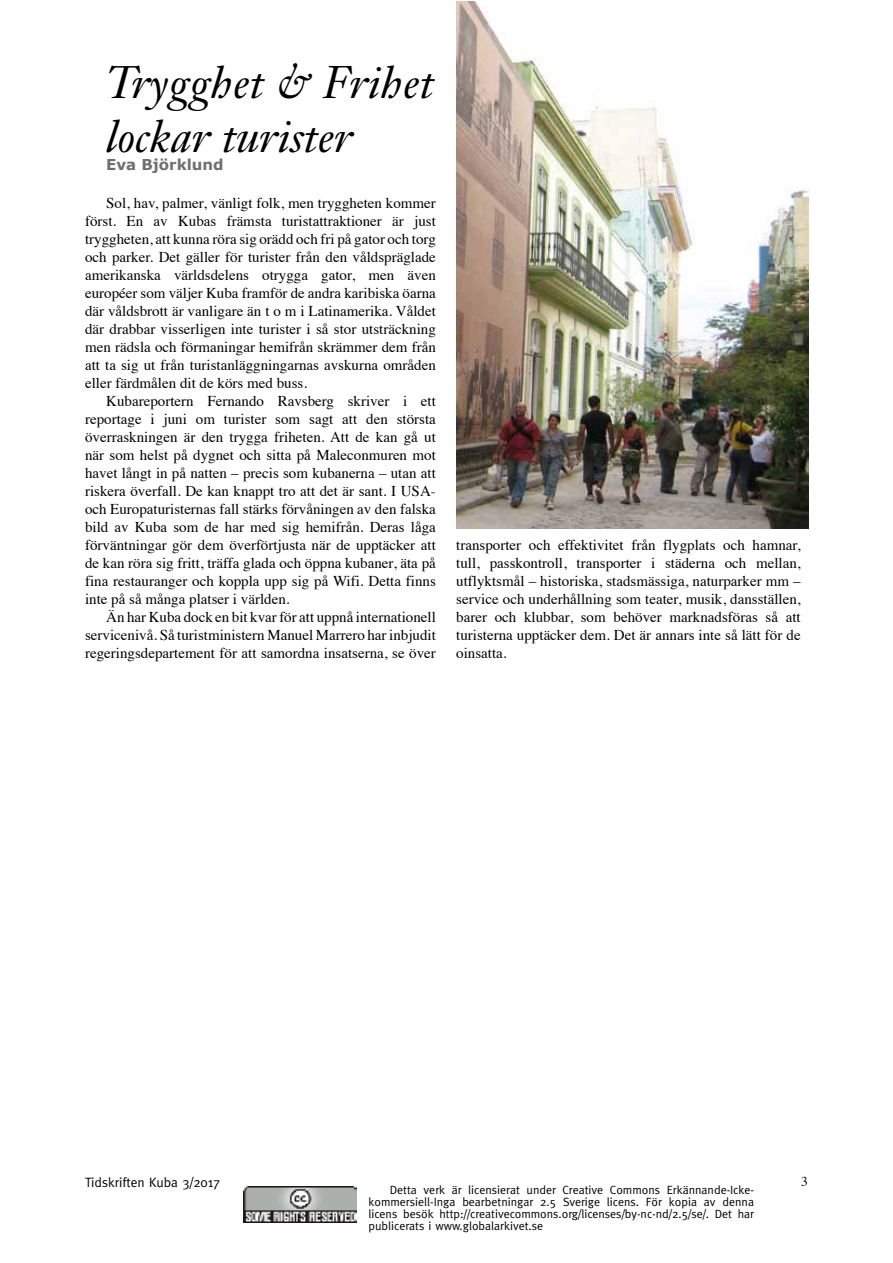
<style>
.page{position:relative;width:893px;height:1263px;background:#fff}
.page>*{position:absolute;margin:0;border:0;box-sizing:border-box;transform-origin:0 0}
.t1{font:italic 45px/54px "Janson Text";color:#000}
.t2{font:15px/18px "Times";color:#000;text-align:justify}
.t3{font:700 15px "Verdana";color:#706f6f}
.t4{font:13.5px "Meta";color:#000}
.t5{font:13.5px "Times";color:#000}
.t6{font:12px/12px "Meta";color:#000;text-align:justify}
</style>
<div class="page">
<img style="left:244px;top:1186px;width:112px;height:36px">
<img style="left:456px;top:1px;width:353px;height:527px">
<h1 class="t1" style="left:106px;top:56px;width:329px">Trygghet &amp; Frihet lockar turister</h1>
<p class="t3" style="left:106px;top:155px;width:119px">Eva Björklund</p>
<p class="t2" style="left:85px;top:196px;width:352px;text-indent:21px">Sol, hav, palmer, vänligt folk, men tryggheten kommer först. En av Kubas främsta turistattraktioner är just tryggheten, att kunna röra sig orädd och fri på gator och torg och parker. Det gäller för turister från den våldspräglade amerikanska världsdelens otrygga gator, men även européer som väljer Kuba framför de andra karibiska öarna där våldsbrott är vanligare än t o m i Latinamerika. Våldet där drabbar visserligen inte turister i så stor utsträckning men rädsla och förmaningar hemifrån skrämmer dem från att ta sig ut från turistanläggningarnas avskurna områden eller färdmålen dit de körs med buss.</p>
<p class="t2" style="left:85px;top:394px;width:352px;text-indent:21px">Kubareportern Fernando Ravsberg skriver i ett reportage i juni om turister som sagt att den största överraskningen är den trygga friheten. Att de kan gå ut när som helst på dygnet och sitta på Maleconmuren mot havet långt in på natten – precis som kubanerna – utan att riskera överfall. De kan knappt tro att det är sant. I USA&shy;och Europaturisternas fall stärks förvåningen av den falska bild av Kuba som de har med sig hemifrån. Deras låga förväntningar gör dem överförtjusta när de upptäcker att de kan röra sig fritt, träffa glada och öppna kubaner, äta på fina restauranger och koppla upp sig på Wifi. Detta finns inte på så många platser i världen.</p>
<p class="t2" style="left:85px;top:610px;width:352px;text-indent:21px">Än har Kuba dock en bit kvar för att uppnå internationell servicenivå. Så turistministern Manuel Marrero har inbjudit regeringsdepartement för att samordna insatserna, se över</p>
<p class="t2" style="left:456px;top:538px;width:346px">transporter och effektivitet från flygplats och hamnar, tull, passkontroll, transporter i städerna och mellan, utflyktsmål – historiska, stadsmässiga, naturparker mm – service och underhållning som teater, musik, dansställen, barer och klubbar, som behöver marknadsföras så att turisterna upptäcker dem. Det är annars inte så lätt för de oinsatta.</p>
<p class="t4" style="left:85px;top:1174px;width:137px">Tidskriften Kuba 3/2017</p>
<p class="t5" style="left:801px;top:1176px;width:8px">3</p>
<p class="t6" style="left:368px;top:1183px;width:387px;text-indent:21px">Detta verk är licensierat under Creative Commons Erkännande-Icke&shy;kommersiell-Inga bearbetningar 2.5 Sverige licens. För kopia av denna licens besök http://creativecommons.org/licenses/by-nc-nd/2.5/se/. Det har publicerats i www.globalarkivet.se</p>
</div>
